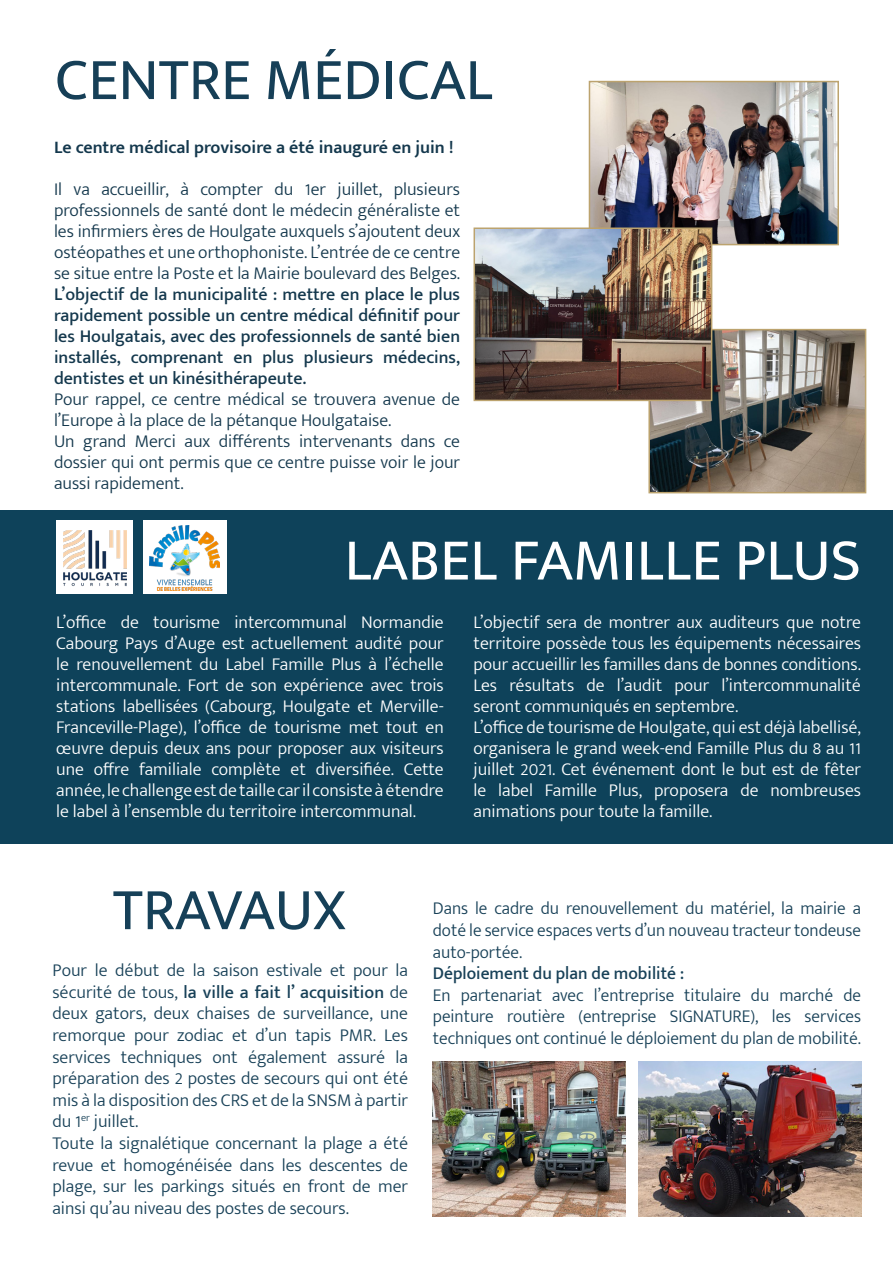
<style>
.page{position:relative;width:893px;height:1263px;background:#fff}
.page>*{position:absolute;margin:0;border:0;box-sizing:border-box;transform-origin:0 0}
.t1{font:60px "Mukta Mahee";color:#fff}
.t2{font:60px "Mukta Mahee";color:#163f57}
.t3{font:60px "Mukta Mahee";color:#164058}
.t4{font:300 18px/21px "Mukta Mahee";color:#fff;text-align:justify}
.t5{font:300 18px/21.6px "Mukta Mahee";color:#184158;text-align:justify}
.t6{font:300 18px/21px "Mukta Mahee";color:#14384d;text-align:justify}
.t7{font:500 18px/21px "Mukta Mahee";color:#14384d;text-align:justify}
.t8{font:600 18px "Mukta Mahee";color:#14384d}
.t9{font:500 18px "Mukta Mahee";color:#184158}
.s1{font-weight:500}
</style>
<div class="page">
<div style="left:0;top:511px;width:893px;height:333px;background:#0e425a"></div>
<img style="left:592px;top:84px;width:244px;height:158px">
<div style="left:589px;top:81px;width:250px;height:164px;border:2px solid #bca36e"></div>
<img style="left:651px;top:332px;width:212px;height:158px">
<div style="left:648px;top:329px;width:218px;height:164px;border:2px solid #bca36e"></div>
<img style="left:476px;top:230px;width:233px;height:168px">
<div style="left:473px;top:227px;width:239px;height:174px;border:2px solid #bca36e"></div>
<div style="left:143px;top:521px;width:83px;height:73px;background:#fff"></div>
<img style="left:149px;top:525px;width:71px;height:65px">
<div style="left:56px;top:521px;width:77px;height:73px;background:#fff"></div>
<img style="left:64px;top:530px;width:63px;height:56px">
<img style="left:433px;top:1061px;width:192px;height:155px">
<img style="left:639px;top:1061px;width:222px;height:155px">
<p class="t2" style="left:55px;top:43px;width:440px">CENTRE MÉDICAL</p>
<p class="t8" style="left:54px;top:136px;width:401px">Le centre médical provisoire a été inauguré en juin !</p>
<p class="t6" style="left:54px;top:179px;width:408px">Il va accueillir, à compter du 1er juillet, plusieurs professionnels de santé dont le médecin généraliste et les infirmiers ères de Houlgate auxquels s’ajoutent deux ostéopathes et une orthophoniste. L’entrée de ce centre se situe entre la Poste et la Mairie boulevard des Belges.</p>
<p class="t7" style="left:54px;top:284px;width:408px">L’objectif de la municipalité : mettre en place le plus rapidement possible un centre médical définitif pour les Houlgatais, avec des professionnels de santé bien installés, comprenant en plus plusieurs médecins, dentistes et un kinésithérapeute.</p>
<p class="t6" style="left:54px;top:389px;width:408px">Pour rappel, ce centre médical se trouvera avenue de l’Europe à la place de la pétanque Houlgataise.</p>
<p class="t6" style="left:54px;top:431px;width:408px">Un grand Merci aux différents intervenants dans ce dossier qui ont permis que ce centre puisse voir le jour aussi rapidement.</p>
<p class="t1" style="left:344px;top:524px;width:518px">LABEL FAMILLE PLUS</p>
<p class="t4" style="left:56px;top:611px;width:389px">L’office de tourisme intercommunal Normandie Cabourg Pays d’Auge est actuellement audité pour le renouvellement du Label Famille Plus à l’échelle intercommunale. Fort de son expérience avec trois stations labellisées (Cabourg, Houlgate et Merville-Franceville-Plage), l’office de tourisme met tout en œuvre depuis deux ans pour proposer aux visiteurs une offre familiale complète et diversifiée. Cette année, le challenge est de taille car il consiste à étendre le label à l’ensemble du territoire intercommunal.</p>
<p class="t4" style="left:473px;top:611px;width:389px">L’objectif sera de montrer aux auditeurs que notre territoire possède tous les équipements nécessaires pour accueillir les familles dans de bonnes conditions.<br>Les résultats de l’audit pour l’intercommunalité seront communiqués en septembre.</p>
<p class="t4" style="left:473px;top:716px;width:389px">L’office de tourisme de Houlgate, qui est déjà labellisé, organisera le grand week-end Famille Plus du 8 au 11 juillet 2021. Cet événement dont le but est de fêter le label Famille Plus, proposera de nombreuses animations pour toute la famille.</p>
<p class="t3" style="left:113px;top:873px;width:234px">TRAVAUX</p>
<p class="t5" style="left:433px;top:897px;width:430px">Dans le cadre du renouvellement du matériel, la mairie a doté le service espaces verts d’un nouveau tracteur tondeuse auto-portée.</p>
<p class="t9" style="left:433px;top:962px;width:253px">Déploiement du plan de mobilité :</p>
<p class="t5" style="left:433px;top:984px;width:430px">En partenariat avec l’entreprise titulaire du marché de peinture routière (entreprise SIGNATURE), les services techniques ont continué le déploiement du plan de mobilité.</p>
<p class="t5" style="left:52px;top:959px;width:357px">Pour le début de la saison estivale et pour la sécurité de tous, <span class="s1">la ville a fait l’ acquisition</span> de deux gators, deux chaises de surveillance, une remorque pour zodiac et d’un tapis PMR. Les services techniques ont également assuré la préparation des 2 postes de secours qui ont été mis à la disposition des CRS et de la SNSM à partir du 1<sup>er</sup> juillet.</p>
<p class="t5" style="left:52px;top:1132px;width:357px">Toute la signalétique concernant la plage a été revue et homogénéisée dans les descentes de plage, sur les parkings situés en front de mer ainsi qu’au niveau des postes de secours.</p>
</div>
